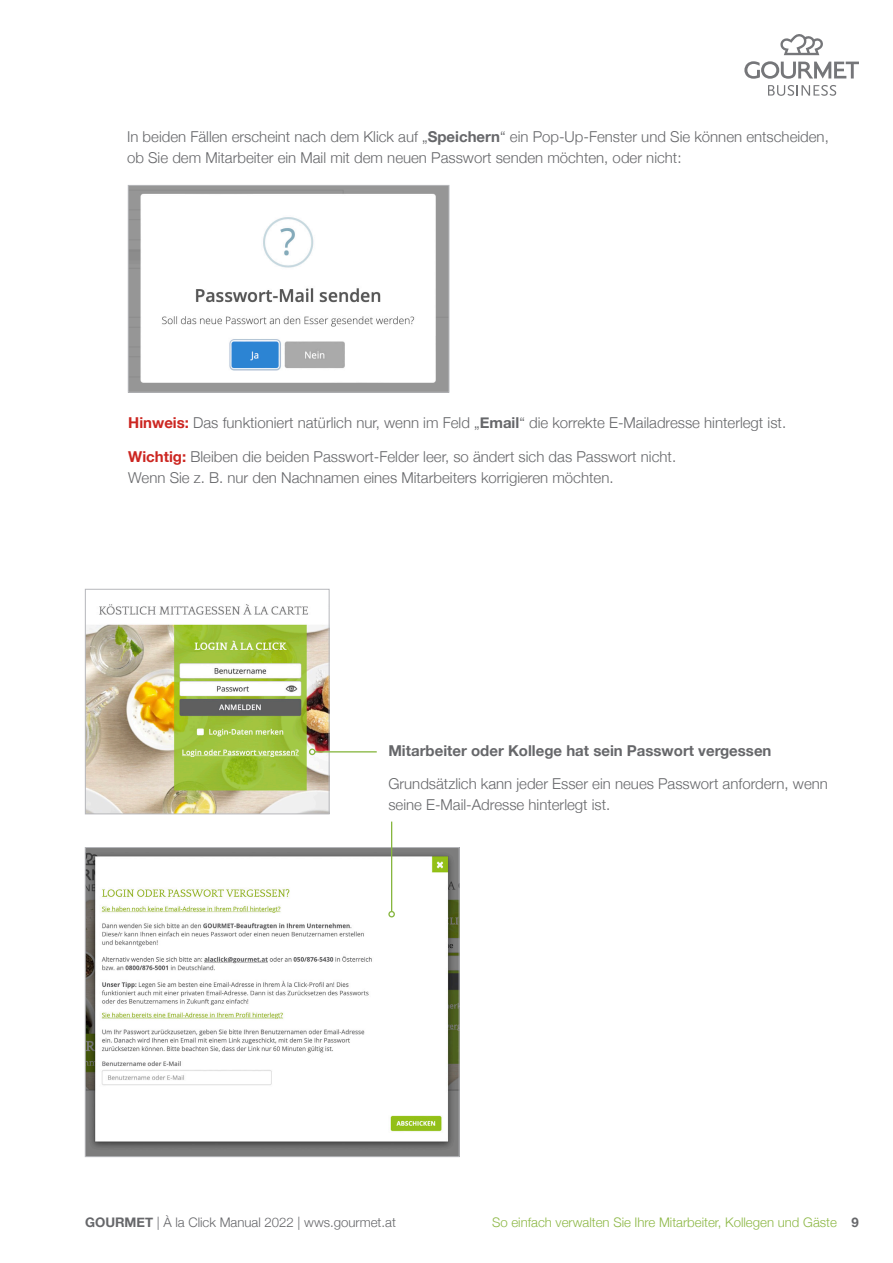
<style>
.page{position:relative;width:893px;height:1263px;background:#fff}
.page>*{position:absolute;margin:0;border:0;box-sizing:border-box;transform-origin:0 0}
.t1{font:300 15px/21px "Helvetica Neue";color:#66676a}
.t2{font:700 15px "Helvetica Neue";color:#66676a}
.t3{font:300 13.2px "Helvetica Neue";color:#8db846}
.t4{font:300 13.2px "Helvetica Neue";color:#66676a}
.s1{font-weight:700}
.s2{font-weight:700;color:#cc2621}
.s3{font-weight:700;color:#66676a}
</style>
<div class="page">
<svg style="left:744px;top:61px;width:115px;height:18px"></svg>
<svg style="left:780px;top:34px;width:43px;height:21px"></svg>
<svg style="left:768px;top:85px;width:68px;height:11px"></svg>
<img style="left:87px;top:604px;width:240px;height:208px">
<div style="left:85px;top:589px;width:244px;height:225px;border:1px solid #b6b7bb"></div>
<img style="left:87px;top:849px;width:370px;height:306px">
<div style="left:85px;top:847px;width:374px;height:310px;border:1px solid #b6b7bb"></div>
<hr style="left:315px;top:751px;width:62px;height:1px;background:#87b63f">
<div style="left:309px;top:748px;width:6px;height:7px;border:1px solid #87b63f;border-radius:50%"></div>
<hr style="left:391px;top:821px;width:1px;height:90px;background:#87b63f">
<div style="left:388px;top:911px;width:7px;height:6px;border:1px solid #87b63f;border-radius:50%"></div>
<img style="left:130px;top:187px;width:317px;height:203px">
<div style="left:128px;top:185px;width:321px;height:207px;border:1px solid #b6b7bb"></div>
<p class="t1" style="left:127px;top:125px;width:703px">In beiden Fällen erscheint nach dem Klick auf „<span class="s1">Speichern</span>“ ein Pop-Up-Fenster und Sie können entscheiden, ob Sie dem Mitarbeiter ein Mail mit dem neuen Passwort senden möchten, oder nicht:</p>
<p class="t1" style="left:128px;top:411px;width:659px"><span class="s2">Hinweis:</span> Das funktioniert natürlich nur, wenn im Feld „<span class="s1">Email</span>“ die korrekte E-Mailadresse hinterlegt ist.</p>
<p class="t1" style="left:128px;top:445px;width:549px"><span class="s2">Wichtig:</span> Bleiben die beiden Passwort-Felder leer, so ändert sich das Passwort nicht.<br>Wenn Sie z. B. nur den Nachnamen eines Mitarbeiters korrigieren möchten.</p>
<p class="t2" style="left:388px;top:738px;width:385px">Mitarbeiter oder Kollege hat sein Passwort vergessen</p>
<p class="t1" style="left:388px;top:772px;width:441px">Grundsätzlich kann jeder Esser ein neues Passwort anfordern, wenn seine E-Mail-Adresse hinterlegt ist.</p>
<p class="t4" style="left:85px;top:1211px;width:312px"><span class="s1">GOURMET</span> | À la Click Manual 2022 | wws.gourmet.at</p>
<p class="t3" style="left:492px;top:1211px;width:368px">So einfach verwalten Sie Ihre Mitarbeiter, Kollegen und Gäste <span class="s3">9</span></p>
</div>
